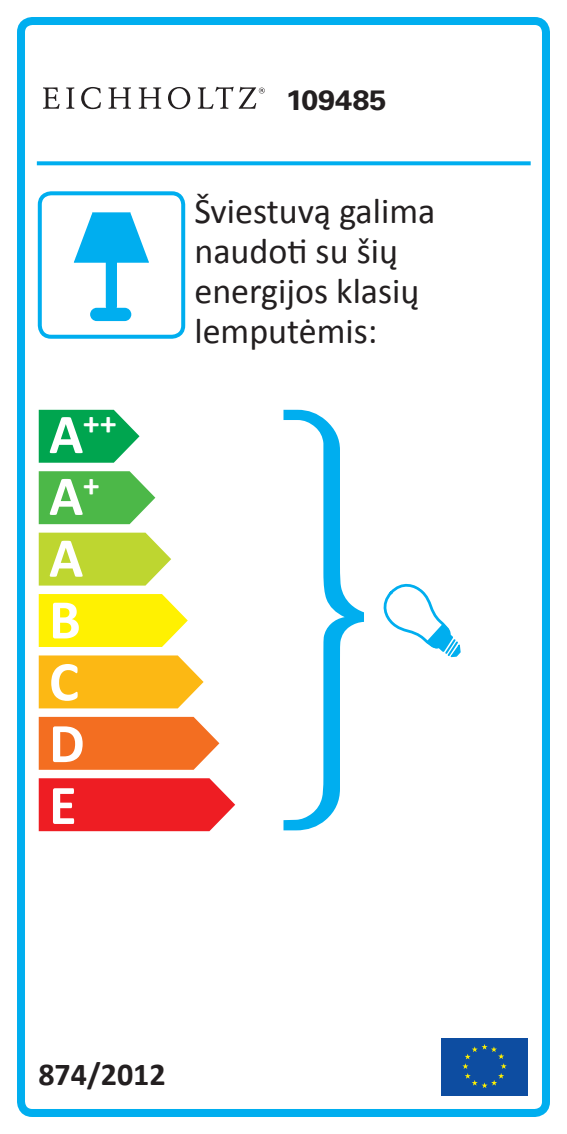
<style>
.page{position:relative;width:567px;height:1134px;background:#fff}
.page>*{position:absolute;margin:0;border:0;box-sizing:border-box;transform-origin:0 0}
.t1{font:700 56.4px/62px "Calibri";color:#fff}
.t2{font:36px/40px "Calibri";color:#231f20}
.t3{font:700 32.8px "Calibri";color:#fff}
.t4{font:700 32px "Calibri";color:#231f20}
.t5{font:700 28px "Univers LT Std";color:#231f20;scale:1.1 1}
.s1{font-size:56.4px}
</style>
<div class="page">
<div style="left:17px;top:17px;width:533px;height:1100px;border:8px solid #00aeef;border-radius:11px"></div>
<svg style="left:37px;top:161px;width:494px;height:4px;background:#14b4f0"></svg>
<div style="left:38px;top:191px;width:147px;height:148px;border:4px solid #00aeef;border-radius:11px"></div>
<svg style="left:39px;top:533px;width:132px;height:53px;background:#c4da45"></svg>
<svg style="left:39px;top:471px;width:116px;height:53px;background:#5fbf5c"></svg>
<svg style="left:39px;top:410px;width:101px;height:53px;background:#22b166"></svg>
<svg style="left:39px;top:594px;width:149px;height:53px;background:#fff217"></svg>
<svg style="left:39px;top:655px;width:165px;height:53px;background:#fcbe28"></svg>
<svg style="left:39px;top:717px;width:180px;height:53px;background:#f37830"></svg>
<svg style="left:39px;top:778px;width:196px;height:53px;background:#ef2c31"></svg>
<svg style="left:283px;top:410px;width:80px;height:420px"></svg>
<div style="left:441px;top:1037px;width:86px;height:58px;background:#0d4da1"></div>
<svg style="left:462px;top:1044px;width:45px;height:44px"></svg>
<svg style="left:363px;top:583px;width:98px;height:75px"></svg>
<svg style="left:74px;top:212px;width:75px;height:102px"></svg>
<div style="left:90px;top:308px;width:41px;height:13px;background:#00aeef;border-radius:7px"></div>
<svg style="left:43px;top:87px;width:222px;height:22px"></svg>
<p class="t3" style="left:49px;top:402px;width:69px"><span class="s1">A</span>++</p>
<h1 class="t1" style="left:49px;top:465px;width:52px">A<sup>+<br></sup>A<br>B<br>C<br>D<br>E</h1>
<p class="t5" style="left:286px;top:84px;width:93px">109485</p>
<p class="t2" style="left:194px;top:191px;width:242px">Šviestuvą galima naudoti su šių energijos klasių lemputėmis:</p>
<p class="t4" style="left:38px;top:1054px;width:129px">874/2012</p>
</div>
